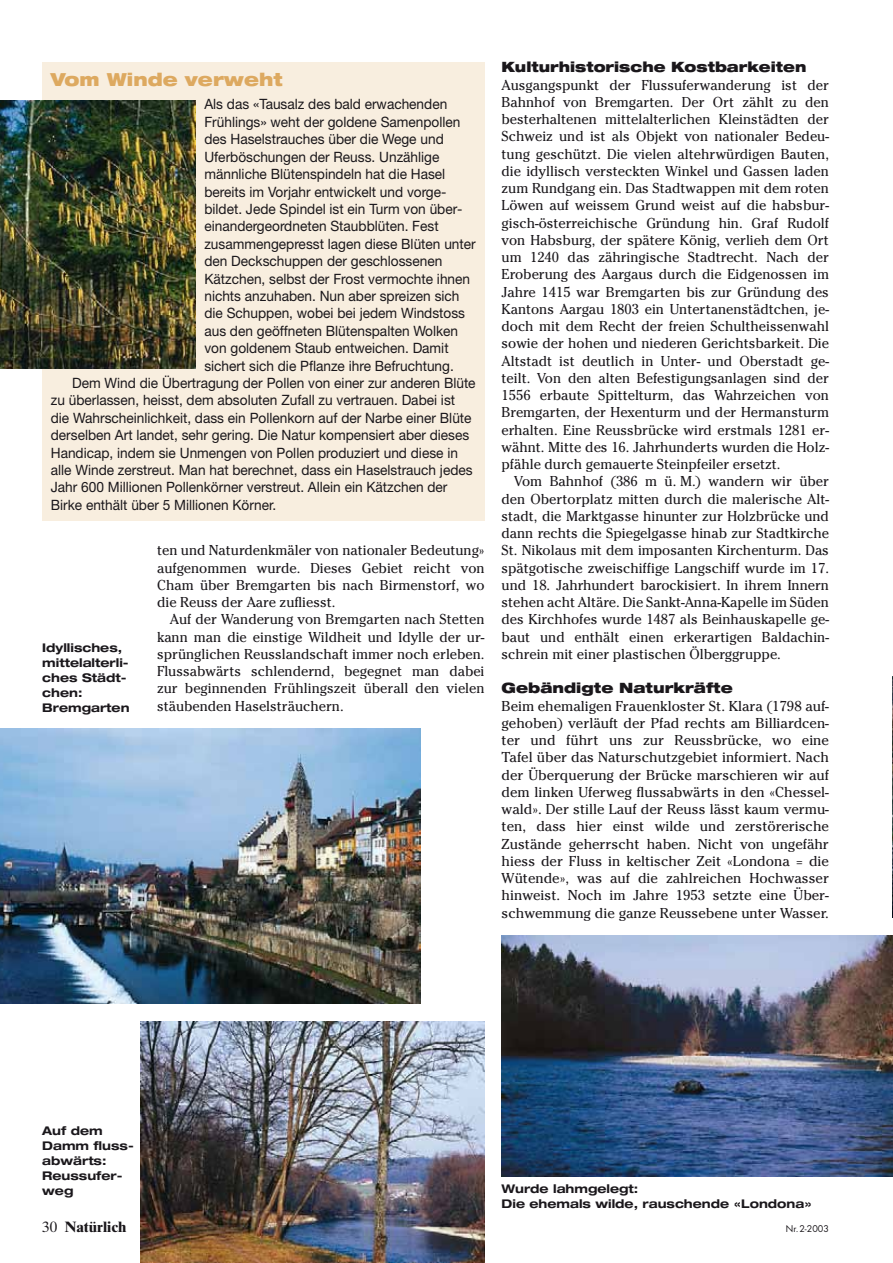
<style>
.page{position:relative;width:893px;height:1263px;background:#fff}
.page>*{position:absolute;margin:0;border:0;box-sizing:border-box;transform-origin:0 0}
.t1{font:900 expanded 18px "Helvetica Neue";color:#dda960;scale:.96 1}
.t2{font:700 15px "Times Ten";color:#1a171b}
.t3{font:14.25px/17.2px "Cheltenham";color:#1a171b;text-align:justify}
.t4{font:14.25px "Helvetica Neue";color:#1a171b;scale:.96 1}
.t5{font:900 expanded 14.25px "Helvetica Neue";color:#1a171b;scale:.96 1}
.t6{font:900 expanded 14.25px "Helvetica Neue";color:#1a171b}
.t7{font:700 expanded 12px/15px "Helvetica Neue";color:#1a171b}
.t8{font:9px "Futura";color:#1a171b}
.s1{font-weight:400}
</style>
<div class="page">
<img style="left:502px;top:935px;width:391px;height:241px">
<img style="left:892px;top:676px;width:1px;height:242px">
<div style="left:42px;top:62px;width:443px;height:459px;background:#f8eedf"></div>
<img style="left:0;top:100px;width:195px;height:268px">
<img style="left:140px;top:1021px;width:345px;height:242px">
<img style="left:0;top:728px;width:420px;height:276px">
<p class="t1" style="left:51px;top:72px;width:243px">Vom Winde verweht</p>
<p class="t4" style="left:204px;top:99px;width:255px">Als das «Tausalz des bald erwachenden</p>
<p class="t4" style="left:204px;top:117px;width:268px">Frühlings» weht der goldene Samenpollen</p>
<p class="t4" style="left:204px;top:134px;width:251px">des Haselstrauches über die Wege und</p>
<p class="t4" style="left:204px;top:152px;width:246px">Uferböschungen der Reuss. Unzählige</p>
<p class="t4" style="left:204px;top:169px;width:252px">männliche Blütenspindeln hat die Hasel</p>
<p class="t4" style="left:204px;top:186px;width:254px">bereits im Vorjahr entwickelt und vorge-</p>
<p class="t4" style="left:204px;top:204px;width:270px">bildet. Jede Spindel ist ein Turm von über-</p>
<p class="t4" style="left:204px;top:221px;width:245px">einandergeordneten Staubblüten. Fest</p>
<p class="t4" style="left:204px;top:239px;width:284px">zusammengepresst lagen diese Blüten unter</p>
<p class="t4" style="left:204px;top:256px;width:249px">den Deckschuppen der geschlossenen</p>
<p class="t4" style="left:204px;top:273px;width:278px">Kätzchen, selbst der Frost vermochte ihnen</p>
<p class="t4" style="left:204px;top:291px;width:267px">nichts anzuhaben. Nun aber spreizen sich</p>
<p class="t4" style="left:204px;top:308px;width:273px">die Schuppen, wobei bei jedem Windstoss</p>
<p class="t4" style="left:204px;top:326px;width:266px">aus den geöffneten Blütenspalten Wolken</p>
<p class="t4" style="left:204px;top:343px;width:256px">von goldenem Staub entweichen. Damit</p>
<p class="t4" style="left:204px;top:360px;width:261px">sichert sich die Pflanze ihre Befruchtung.</p>
<p class="t4" style="left:72px;top:378px;width:422px">Dem Wind die Übertragung der Pollen von einer zur anderen Blüte</p>
<p class="t4" style="left:51px;top:395px;width:423px">zu überlassen, heisst, dem absoluten Zufall zu vertrauen. Dabei ist</p>
<p class="t4" style="left:51px;top:413px;width:440px">die Wahrscheinlichkeit, dass ein Pollenkorn auf der Narbe einer Blüte</p>
<p class="t4" style="left:51px;top:430px;width:437px">derselben Art landet, sehr gering. Die Natur kompensiert aber dieses</p>
<p class="t4" style="left:51px;top:447px;width:426px">Handicap, indem sie Unmengen von Pollen produziert und diese in</p>
<p class="t4" style="left:51px;top:465px;width:441px">alle Winde zerstreut. Man hat berechnet, dass ein Haselstrauch jedes</p>
<p class="t4" style="left:51px;top:482px;width:415px">Jahr 600 Millionen Pollenkörner verstreut. Allein ein Kätzchen der</p>
<p class="t4" style="left:51px;top:500px;width:236px">Birke enthält über 5 Millionen Körner.</p>
<p class="t7" style="left:42px;top:641px;width:89px">Idyllisches, mittelalterli&shy;ches Städt&shy;chen:<br>Bremgarten</p>
<p class="t3" style="left:157px;top:543px;width:329px">ten und Naturdenkmäler von nationaler Bedeutung» aufgenommen wurde. Dieses Gebiet reicht von Cham über Bremgarten bis nach Birmenstorf, wo die Reuss der Aare zufliesst.</p>
<p class="t3" style="left:157px;top:612px;width:329px;text-indent:13px">Auf der Wanderung von Bremgarten nach Stetten kann man die einstige Wildheit und Idylle der ur&shy;sprünglichen Reusslandschaft immer noch erleben.<br>Flussabwärts schlendernd, begegnet man dabei zur beginnenden Frühlingszeit überall den vielen stäubenden Haselsträuchern.</p>
<p class="t5" style="left:502px;top:62px;width:319px">Kulturhistorische Kostbarkeiten</p>
<p class="t3" style="left:502px;top:77px;width:329px">Ausgangspunkt der Flussuferwanderung ist der Bahnhof von Bremgarten. Der Ort zählt zu den besterhaltenen mittelalterlichen Kleinstädten der Schweiz und ist als Objekt von nationaler Bedeu&shy;tung geschützt. Die vielen altehrwürdigen Bauten, die idyllisch versteckten Winkel und Gassen laden zum Rundgang ein. Das Stadtwappen mit dem roten Löwen auf weissem Grund weist auf die habsbur&shy;gisch-österreichische Gründung hin. Graf Rudolf von Habsburg, der spätere König, verlieh dem Ort um 1240 das zähringische Stadtrecht. Nach der Eroberung des Aargaus durch die Eidgenossen im Jahre 1415 war Bremgarten bis zur Gründung des Kantons Aargau 1803 ein Untertanenstädtchen, je&shy;doch mit dem Recht der freien Schultheissenwahl sowie der hohen und niederen Gerichtsbarkeit. Die Altstadt ist deutlich in Unter- und Oberstadt ge&shy;teilt. Von den alten Befestigungsanlagen sind der 1556 erbaute Spittelturm, das Wahrzeichen von Bremgarten, der Hexenturm und der Hermansturm erhalten. Eine Reussbrücke wird erstmals 1281 er&shy;wähnt. Mitte des 16. Jahrhunderts wurden die Holz&shy;pfähle durch gemauerte Steinpfeiler ersetzt.</p>
<p class="t3" style="left:502px;top:474px;width:329px;text-indent:13px">Vom Bahnhof (386 m ü. M.) wandern wir über den Obertorplatz mitten durch die malerische Alt&shy;stadt, die Marktgasse hinunter zur Holzbrücke und dann rechts die Spiegelgasse hinab zur Stadtkirche St. Nikolaus mit dem imposanten Kirchenturm. Das spätgotische zweischiffige Langschiff wurde im 17. und 18. Jahrhundert barockisiert. In ihrem Innern stehen acht Altäre. Die Sankt-Anna-Kapelle im Süden des Kirchhofes wurde 1487 als Beinhauskapelle ge&shy;baut und enthält einen erkerartigen Baldachin&shy;schrein mit einer plastischen Ölberggruppe.</p>
<p class="t6" style="left:502px;top:683px;width:233px">Gebändigte Naturkräfte</p>
<p class="t3" style="left:502px;top:698px;width:329px">Beim ehemaligen Frauenkloster St. Klara (1798 auf&shy;gehoben) verläuft der Pfad rechts am Billiardcen&shy;ter und führt uns zur Reussbrücke, wo eine Tafel über das Naturschutzgebiet informiert. Nach der Überquerung der Brücke marschieren wir auf dem linken Uferweg flussabwärts in den «Chessel&shy;wald». Der stille Lauf der Reuss lässt kaum vermu&shy;ten, dass hier einst wilde und zerstörerische Zustände geherrscht haben. Nicht von ungefähr hiess der Fluss in keltischer Zeit «Londona = die Wütende», was auf die zahlreichen Hochwasser hinweist. Noch im Jahre 1953 setzte eine Über&shy;schwemmung die ganze Reussebene unter Wasser.</p>
<p class="t7" style="left:42px;top:1124px;width:93px">Auf dem<br>Damm fluss&shy;abwärts:<br>Reussufer&shy;weg</p>
<p class="t7" style="left:502px;top:1182px;width:312px">Wurde lahmgelegt:<br>Die ehemals wilde, rauschende «Londona»</p>
<p class="t2" style="left:42px;top:1221px;width:86px"><span class="s1">30</span> Natürlich</p>
<p class="t8" style="left:786px;top:1225px;width:45px">Nr.2-2003</p>
</div>
